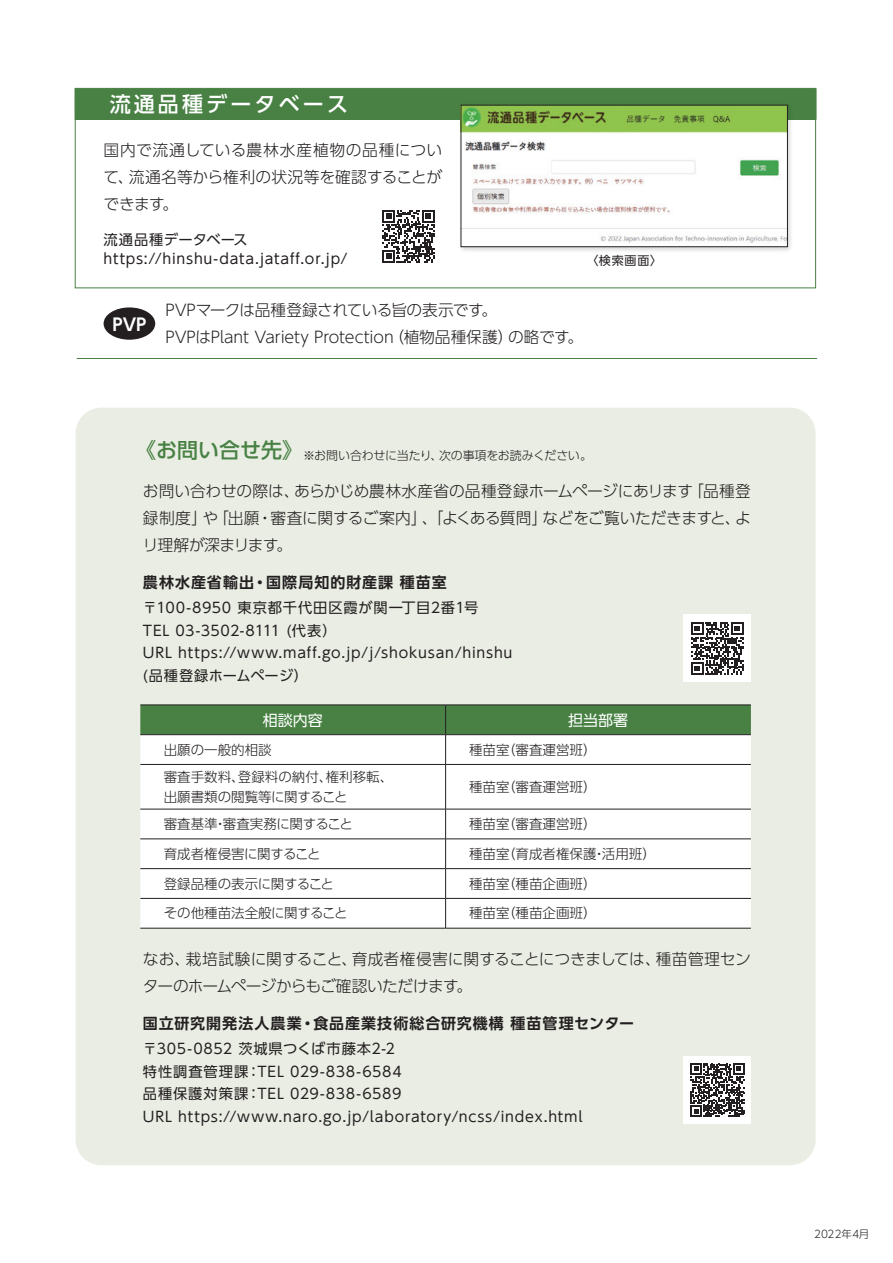
<style>
.page{position:relative;width:893px;height:1263px;background:#fff}
.page>*{position:absolute;margin:0;border:0;box-sizing:border-box;transform-origin:0 0}
.t1{font:500 21px "UD Shin Go Pr 6";letter-spacing:.15em;color:#fff}
.t2{font:700 16.95px "UD Shin Go Pr 6 De";color:#fff}
.t3{font:300 15.75px/27px "UD Shin Go Pr 6";letter-spacing:-.01em;color:#231f20}
.t4{font:700 15px "UD Shin Go Pr 6 De";letter-spacing:.065em;color:#231f20}
.t5{font:15px "UD Shin Go Pr 6";color:#fff}
.t6{font:14.25px/22.5px "UD Shin Go Pr 6";letter-spacing:.055em;color:#231f20}
.t7{font:300 13.5px/19.5px "UD Shin Go Pr 6";color:#231f20}
.t8{font:300 12px "UD Shin Go Pr 6";letter-spacing:-.02em;color:#231f20}
.t9{font:12px "UD Shin Go Pr 6";color:#231f20}
.t10{font:300 10.5px "UD Shin Go Pr 6";letter-spacing:-.01em;color:#231f20}
.s1{font-weight:500;font-size:21px;color:#488143}
</style>
<div class="page">
<div style="left:76px;top:408px;width:740px;height:757px;background:#e9ede3;border-radius:26px"></div>
<div style="left:75px;top:89px;width:741px;height:30px;background:#488143"></div>
<div style="left:75px;top:88px;width:741px;height:32px;border:1px solid #488143"></div>
<div style="left:140px;top:765px;width:611px;height:163px;background:#fff"></div>
<svg style="left:140px;top:706px;width:611px;height:58px;background:#a2bd9f"></svg>
<hr style="left:445px;top:765px;width:1px;height:44px;background:#231f20">
<hr style="left:445px;top:809px;width:1px;height:30px;background:#231f20">
<svg style="left:445px;top:840px;width:1px;height:88px"></svg>
<hr style="left:140px;top:705px;width:306px;height:1px;background:#231f20">
<hr style="left:446px;top:705px;width:305px;height:1px;background:#231f20">
<hr style="left:140px;top:764px;width:306px;height:1px;background:#231f20">
<hr style="left:446px;top:764px;width:305px;height:1px;background:#231f20">
<hr style="left:140px;top:809px;width:306px;height:1px;background:#231f20">
<hr style="left:446px;top:809px;width:305px;height:1px;background:#231f20">
<hr style="left:140px;top:839px;width:306px;height:1px;background:#231f20">
<hr style="left:446px;top:839px;width:305px;height:1px;background:#231f20">
<hr style="left:140px;top:868px;width:306px;height:1px;background:#231f20">
<hr style="left:446px;top:868px;width:305px;height:1px;background:#231f20">
<hr style="left:140px;top:898px;width:306px;height:1px;background:#231f20">
<hr style="left:446px;top:898px;width:305px;height:1px;background:#231f20">
<hr style="left:140px;top:928px;width:306px;height:1px;background:#231f20">
<hr style="left:446px;top:928px;width:305px;height:1px;background:#231f20">
<div style="left:458px;top:102px;width:336px;height:151px;background:#231f20;opacity:.2"></div>
<img style="left:463px;top:107px;width:323px;height:138px">
<div style="left:461px;top:105px;width:327px;height:142px;border:1px solid #231f20"></div>
<svg style="left:382px;top:210px;width:53px;height:52px"></svg>
<div style="left:104px;top:307px;width:51px;height:33px;background:#231f20;border-radius:50%"></div>
<hr style="left:77px;top:358px;width:740px;height:1px;background:#488143">
<div style="left:684px;top:1056px;width:67px;height:67px;background:#fff"></div>
<svg style="left:690px;top:1063px;width:54px;height:54px"></svg>
<div style="left:684px;top:615px;width:67px;height:67px;background:#fff"></div>
<svg style="left:691px;top:622px;width:53px;height:53px"></svg>
<h1 class="t1" style="left:110px;top:87px;width:240px">流通品種データベース</h1>
<p class="t3" style="left:104px;top:136px;width:340px;text-align:justify">国内で流通している農林水産植物の品種について、流通名等から権利の状況等を確認することができます。</p>
<p class="t6" style="left:104px;top:229px;width:246px;line-height:19.5px">流通品種データベースhttps://hinshu-data.jataff.or.jp/</p>
<p class="t2" style="left:113px;top:311px;width:35px">PVP</p>
<p class="t3" style="left:165px;top:296px;width:419px">PVPマークは品種登録されている旨の表示です。<br>PVPはPlant Variety Protection（植物品種保護）の略です。</p>
<p class="t9" style="left:586px;top:250px;width:77px">〈検索画面〉</p>
<p class="t8" style="left:135px;top:445px;width:458px"><span class="s1">《お問い合せ先》</span>※お問い合わせに当たり、次の事項をお読みください。</p>
<p class="t3" style="left:143px;top:477px;width:609px;text-align:justify">お問い合わせの際は、あらかじめ農林水産省の品種登録ホームページにあリます「品種登録制度」や「出願・審査に関するご案内」、「よくある質問」などをご覧いただきますと、よリ理解が深まリます。</p>
<p class="t4" style="left:143px;top:570px;width:305px">農林水産省輸出・国際局知的財産課 種苗室</p>
<p class="t6" style="left:143px;top:596px;width:371px">〒100-8950 東京都千代田区霞が関一丁目2番1号<br>TEL 03-3502-8111 (代表）<br>URL https://www.maff.go.jp/j/shokusan/hinshu (品種登録ホームページ）</p>
<p class="t5" style="left:263px;top:708px;width:61px">相談内容</p>
<p class="t5" style="left:568px;top:708px;width:61px">担当部署</p>
<p class="t7" style="left:164px;top:739px;width:109px">出願の一般的相談</p>
<p class="t7" style="left:469px;top:739px;width:129px">種苗室（審査運営班）</p>
<p class="t7" style="left:164px;top:767px;width:231px">審査手数料、登録料の納付、権利移転、出願書類の閲覧等に関すること</p>
<p class="t7" style="left:469px;top:776px;width:129px">種苗室（審査運営班）</p>
<p class="t7" style="left:164px;top:814px;width:191px">審査基準・審査実務に関すること</p>
<p class="t7" style="left:469px;top:814px;width:129px">種苗室（審査運営班）</p>
<p class="t7" style="left:164px;top:843px;width:158px">育成者権侵害に関すること</p>
<p class="t7" style="left:469px;top:843px;width:188px">種苗室（育成者権保護・活用班）</p>
<p class="t7" style="left:164px;top:873px;width:172px">登録品種の表示に関すること</p>
<p class="t7" style="left:469px;top:873px;width:129px">種苗室（種苗企画班）</p>
<p class="t7" style="left:164px;top:903px;width:185px">その他種苗法全般に関すること</p>
<p class="t7" style="left:469px;top:903px;width:129px">種苗室（種苗企画班）</p>
<p class="t3" style="left:143px;top:944px;width:609px">なお、栽培試験に関すること、育成者権侵害に関することにつきましては、種苗管理センターのホームページからもご確認いただけます。</p>
<p class="t4" style="left:143px;top:1011px;width:493px">国立研究開発法人農業・食品産業技術総合研究機構 種苗管理センター</p>
<p class="t6" style="left:143px;top:1037px;width:441px">〒305-0852 茨城県つくば市藤本2-2<br>特性調査管理課：TEL 029-838-6584<br>品種保護対策課：TEL 029-838-6589<br>URL https://www.naro.go.jp/laboratory/ncss/index.html</p>
<p class="t8" style="left:817px;top:1224px;width:55px">2022.4版</p>
<p class="t10" style="left:814px;top:1226px;width:57px">2022年4月</p>
</div>
